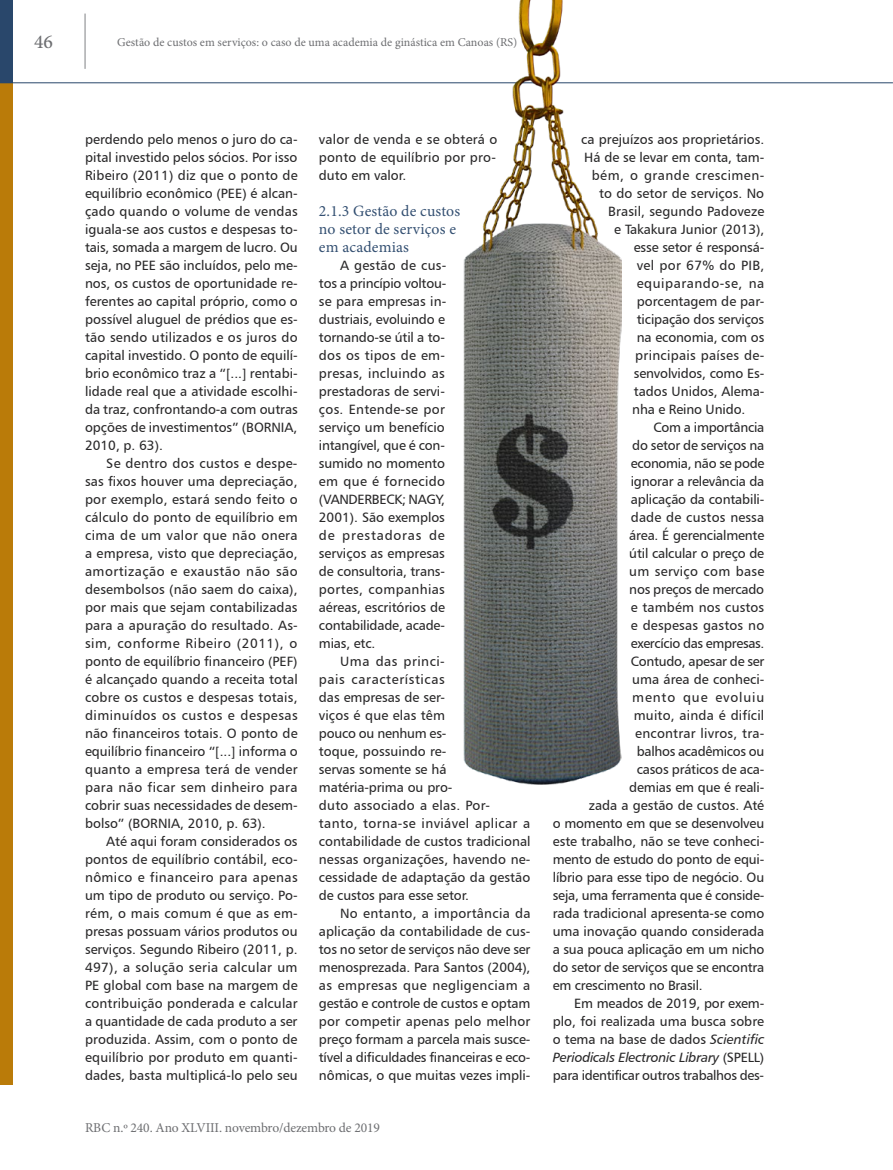
<style>
.page{position:relative;width:893px;height:1170px;background:#fff}
.page>*{position:absolute;margin:0;border:0;box-sizing:border-box;transform-origin:0 0}
.t1{font:500 19.5px "Minion Pro";color:#6d6e71}
.t2{font:15.75px/18px "Minion Pro";letter-spacing:.01em;color:#345072}
.t3{font:13.5px/18px "Humanist 777 BT Roman B";letter-spacing:-.005em;color:#292829;text-align:justify}
.t4{font:13.5px "Humanist 777 BT Roman B";letter-spacing:-.025em;color:#292829}
.t5{font:13.5px "Humanist 777 BT Roman B";letter-spacing:.015em;color:#292829}
.t6{font:13.5px "Humanist 777 BT Roman B";letter-spacing:.02em;color:#292829}
.t7{font:13.5px "Minion Pro";letter-spacing:-.01em;color:#6d6e71}
.t8{font:13.5px "Humanist 777 BT Italic B";letter-spacing:-.015em;color:#292829}
.t9{font:13.5px "Humanist 777 BT Roman B";letter-spacing:.035em;color:#292829}
.t10{font:13.5px "Humanist 777 BT Roman B";letter-spacing:.04em;color:#292829}
.t11{font:13.5px "Humanist 777 BT Roman B";letter-spacing:.06em;color:#292829}
.t12{font:12px "Minion Pro";color:#6d6e71}
.s1{font-family:"Humanist 777 BT Italic B"}
.s2{font-family:"Humanist 777 BT Roman B"}
</style>
<div class="page">
<div style="left:0;top:82px;width:13px;height:1002px;background:#ba7b09"></div>
<div style="left:0;top:0;width:13px;height:82px;background:#29476b"></div>
<hr style="left:85px;top:14px;width:1px;height:55px;background:#808285">
<hr style="left:0;top:82px;width:893px;height:1px;background:#29476b">
<img style="left:463px;top:0;width:158px;height:784px">
<h1 class="t1" style="left:34px;top:29px;width:20px">46</h1>
<p class="t12" style="left:117px;top:34px;width:402px">Gestão de custos em serviços: o caso de uma academia de ginástica em Canoas (RS)</p>
<p class="t3" style="left:85px;top:130px;width:214px">perdendo pelo menos o juro do ca&shy;pital investido pelos sócios. Por isso Ribeiro (2011) diz que o ponto de equilíbrio econômico (PEE) é alcan&shy;çado quando o volume de vendas iguala-se aos custos e despesas to&shy;tais, somada a margem de lucro. Ou seja, no PEE são incluídos, pelo me&shy;nos, os custos de oportunidade re&shy;ferentes ao capital próprio, como o possível aluguel de prédios que es&shy;tão sendo utilizados e os juros do capital investido. O ponto de equilí&shy;brio econômico traz a “[...] rentabi&shy;lidade real que a atividade escolhi&shy;da traz, confrontando-a com outras opções de investimentos” (BORNIA, 2010, p. 63).</p>
<p class="t3" style="left:85px;top:454px;width:214px;text-indent:21px">Se dentro dos custos e despe&shy;sas fixos houver uma depreciação, por exemplo, estará sendo feito o cálculo do ponto de equilíbrio em cima de um valor que não onera a empresa, visto que depreciação, amortização e exaustão não são desembolsos (não saem do caixa), por mais que sejam contabilizadas para a apuração do resultado. As&shy;sim, conforme Ribeiro (2011), o ponto de equilíbrio financeiro (PEF) é alcançado quando a receita total cobre os custos e despesas totais, diminuídos os custos e despesas não financeiros totais. O ponto de equilíbrio financeiro “[...] informa o quanto a empresa terá de vender para não ficar sem dinheiro para cobrir suas necessidades de desem&shy;bolso” (BORNIA, 2010, p. 63).</p>
<p class="t3" style="left:85px;top:832px;width:214px;text-indent:21px">Até aqui foram considerados os pontos de equilíbrio contábil, eco&shy;nômico e financeiro para apenas um tipo de produto ou serviço. Po&shy;rém, o mais comum é que as em&shy;presas possuam vários produtos ou serviços. Segundo Ribeiro (2011, p.<br>497), a solução seria calcular um PE global com base na margem de contribuição ponderada e calcular a quantidade de cada produto a ser produzida. Assim, com o ponto de equilíbrio por produto em quanti&shy;dades, basta multiplicá-lo pelo seu</p>
<p class="t3" style="left:319px;top:130px;width:180px">valor de venda e se obterá o ponto de equilíbrio por pro&shy;duto em valor.</p>
<p class="t2" style="left:319px;top:202px;width:143px">2.1.3 Gestão de custos no setor de serviços e em academias</p>
<p class="t3" style="left:319px;top:256px;width:129px;text-indent:21px">A gestão de cus&shy;tos a princípio voltou&shy;se para empresas in&shy;dustriais, evoluindo e tornando-se útil a to&shy;dos os tipos de em&shy;presas, incluindo as prestadoras de servi&shy;ços. Entende-se por serviço um benefício intangível, que é con&shy;sumido no momento em que é fornecido (VANDERBECK; NAGY, 2001). São exemplos de prestadoras de serviços as empresas de consultoria, trans&shy;portes, companhias aéreas, escritórios de contabilidade, acade&shy;mias, etc.</p>
<p class="t3" style="left:319px;top:652px;width:213px;text-align:left;text-indent:21px">Uma das princi-<br>pais características<br>das empresas de ser-<br>viços é que elas têm<br>pouco ou nenhum es-<br>toque, possuindo re-<br>servas somente se há matéria-prima ou pro-<br>duto associado a elas. Por&shy;tanto, torna-se inviável aplicar a contabilidade de custos tradicional nessas organizações, havendo ne&shy;cessidade de adaptação da gestão de custos para esse setor.</p>
<p class="t3" style="left:319px;top:904px;width:213px;text-indent:21px">No entanto, a importância da aplicação da contabilidade de cus&shy;tos no setor de serviços não deve ser menosprezada. Para Santos (2004), as empresas que negligenciam a gestão e controle de custos e optam por competir apenas pelo melhor preço formam a parcela mais susce&shy;tível a dificuldades financeiras e eco&shy;nômicas, o que muitas vezes impli-</p>
<p class="t7" style="left:85px;top:1118px;width:296px">RBC n.º 240. Ano XLVIII. novembro/dezembro de 2019</p>
<p class="t3" style="left:581px;top:130px;width:185px">ca prejuízos aos proprietários.</p>
<p class="t3" style="left:584px;top:148px;width:181px">Há de se levar em conta, tam-</p>
<p class="t9" style="left:592px;top:167px;width:174px">bém, o grande crescimen-</p>
<p class="t3" style="left:599px;top:184px;width:166px">to do setor de serviços. No</p>
<p class="t3" style="left:608px;top:202px;width:158px">Brasil, segundo Padoveze</p>
<p class="t3" style="left:614px;top:220px;width:151px">e Takakura Junior (2013),</p>
<p class="t3" style="left:634px;top:238px;width:132px">esse setor é responsá-</p>
<p class="t6" style="left:637px;top:257px;width:129px">vel por 67% do PIB,</p>
<p class="t10" style="left:637px;top:275px;width:129px">equiparando-se, na</p>
<p class="t3" style="left:637px;top:292px;width:129px">porcentagem de par-</p>
<p class="t3" style="left:637px;top:310px;width:129px">ticipação dos serviços</p>
<p class="t3" style="left:637px;top:328px;width:129px">na economia, com os</p>
<p class="t6" style="left:635px;top:347px;width:130px">principais países de-</p>
<p class="t3" style="left:634px;top:364px;width:132px">senvolvidos, como Es-</p>
<p class="t3" style="left:634px;top:382px;width:132px">tados Unidos, Alema-</p>
<p class="t3" style="left:632px;top:400px;width:115px">nha e Reino Unido.</p>
<p class="t3" style="left:654px;top:418px;width:112px">Com a importância</p>
<p class="t3" style="left:632px;top:436px;width:133px">do setor de serviços na</p>
<p class="t4" style="left:631px;top:455px;width:135px">economia, não se pode</p>
<p class="t3" style="left:631px;top:472px;width:135px">ignorar a relevância da</p>
<p class="t3" style="left:631px;top:490px;width:135px">aplicação da contabili-</p>
<p class="t3" style="left:631px;top:508px;width:135px">dade de custos nessa</p>
<p class="t3" style="left:629px;top:526px;width:137px">área. É gerencialmente</p>
<p class="t3" style="left:629px;top:544px;width:136px">útil calcular o preço de</p>
<p class="t6" style="left:629px;top:563px;width:137px">um serviço com base</p>
<p class="t3" style="left:629px;top:580px;width:136px">nos preços de mercado</p>
<p class="t3" style="left:631px;top:598px;width:135px">e também nos custos</p>
<p class="t5" style="left:631px;top:617px;width:135px">e despesas gastos no</p>
<p class="t4" style="left:631px;top:635px;width:135px">exercício das empresas.</p>
<p class="t3" style="left:631px;top:652px;width:135px">Contudo, apesar de ser</p>
<p class="t3" style="left:632px;top:670px;width:134px">uma área de conheci-</p>
<p class="t11" style="left:632px;top:689px;width:134px">mento que evoluiu</p>
<p class="t5" style="left:634px;top:707px;width:132px">muito, ainda é difícil</p>
<p class="t5" style="left:635px;top:725px;width:131px">encontrar livros, tra-</p>
<p class="t3" style="left:637px;top:742px;width:129px">balhos acadêmicos ou</p>
<p class="t3" style="left:637px;top:760px;width:129px">casos práticos de aca-</p>
<p class="t3" style="left:629px;top:778px;width:136px">demias em que é reali-</p>
<p class="t3" style="left:589px;top:796px;width:177px">zada a gestão de custos. Até</p>
<p class="t3" style="left:553px;top:814px;width:213px">o momento em que se desenvolveu</p>
<p class="t3" style="left:553px;top:832px;width:213px">este trabalho, não se teve conheci-</p>
<p class="t3" style="left:553px;top:850px;width:213px">mento de estudo do ponto de equi-</p>
<p class="t3" style="left:553px;top:868px;width:213px">líbrio para esse tipo de negócio. Ou</p>
<p class="t3" style="left:553px;top:886px;width:213px">seja, uma ferramenta que é conside-</p>
<p class="t3" style="left:553px;top:904px;width:213px">rada tradicional apresenta-se como</p>
<p class="t3" style="left:553px;top:922px;width:213px">uma inovação quando considerada</p>
<p class="t3" style="left:553px;top:940px;width:213px">a sua pouca aplicação em um nicho</p>
<p class="t3" style="left:553px;top:958px;width:213px">do setor de serviços que se encontra</p>
<p class="t3" style="left:553px;top:976px;width:152px">em crescimento no Brasil.</p>
<p class="t3" style="left:574px;top:994px;width:192px">Em meados de 2019, por exem-</p>
<p class="t3" style="left:553px;top:1012px;width:213px">plo, foi realizada uma busca sobre</p>
<p class="t3" style="left:553px;top:1030px;width:213px">o tema na base de dados <span class="s1">Scientific</span></p>
<p class="t8" style="left:553px;top:1048px;width:213px">Periodicals Electronic Library <span class="s2">(SPELL)</span></p>
<p class="t4" style="left:553px;top:1066px;width:213px">para identificar outros trabalhos des-</p>
</div>
